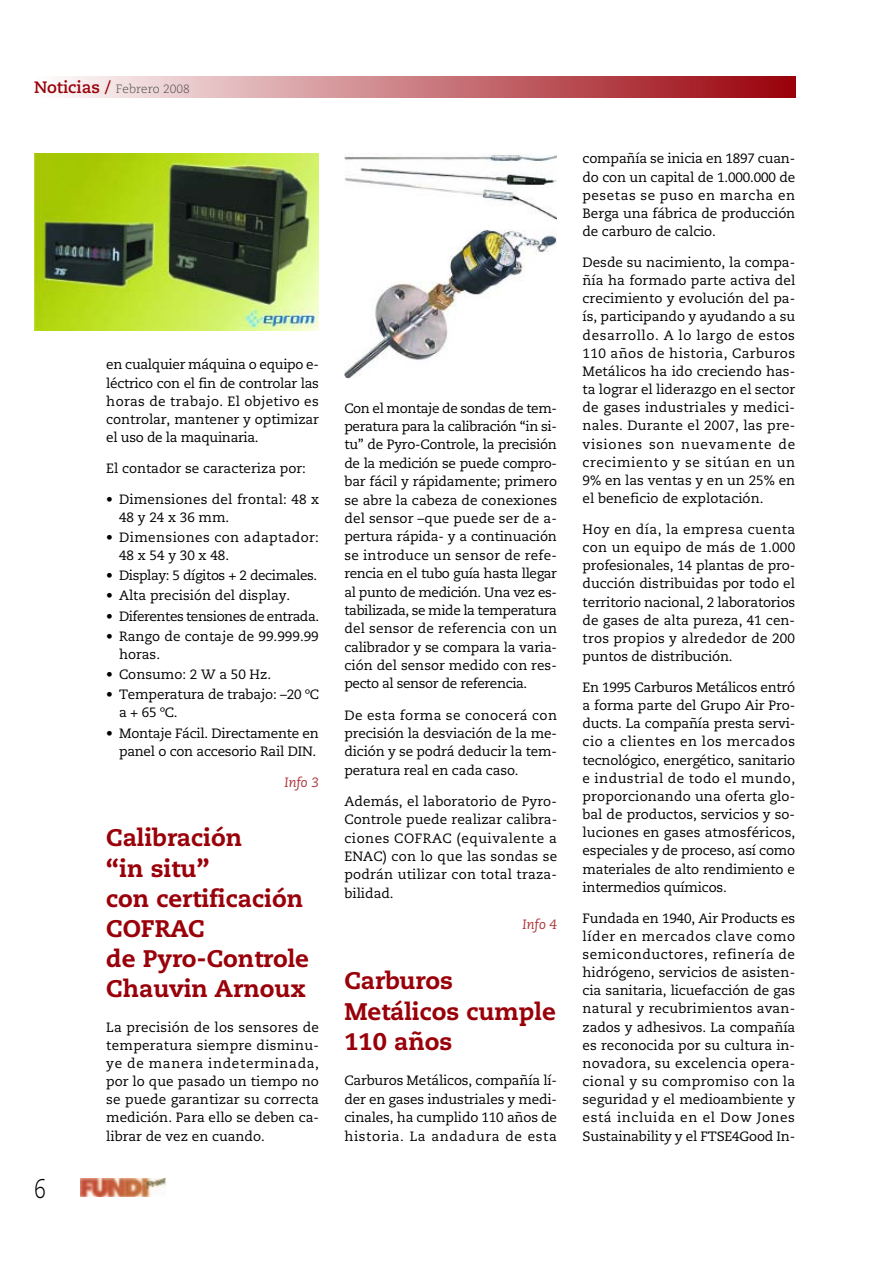
<style>
.page{position:relative;width:893px;height:1263px;background:#fff}
.page>*{position:absolute;margin:0;border:0;box-sizing:border-box;transform-origin:0 0}
.t1{font:300 27px "Caecilia";color:#000;scale:.8 1}
.t2{font:800 24px/30.2px "Caecilia";color:#990009}
.t3{font:13.5px/18.1px "Caecilia";letter-spacing:-.005em;color:#000;text-align:justify}
.t4{font:13.5px/18.1px "Caecilia";letter-spacing:.03em;color:#000}
.t5{font:13.5px "Caecilia";letter-spacing:-.035em;color:#000}
.t6{font:13.5px "Caecilia";letter-spacing:-.03em;color:#000}
.t7{font:italic 13.5px "Caecilia";color:#ad333a}
.t8{font:300 12px "Caecilia";color:#4d4d4d}
.s1{font-weight:700;font-size:16.5px;color:#990009}
</style>
<div class="page">
<svg style="left:64px;top:77px;width:732px;height:21px"></svg>
<img style="left:81px;top:1178px;width:85px;height:18px">
<img style="left:34px;top:153px;width:285px;height:177px">
<img style="left:344px;top:153px;width:213px;height:67px">
<img style="left:344px;top:229px;width:213px;height:150px">
<p class="t8" style="left:34px;top:84px;width:157px"><span class="s1">Noticias /</span> Febrero 2008</p>
<p class="t1" style="left:34px;top:1177px;width:17px">6</p>
<p class="t3" style="left:106px;top:357px;width:214px">en cualquier máquina o equipo e&shy;léctrico con el fin de controlar las horas de trabajo. El objetivo es controlar, mantener y optimizar el uso de la maquinaria.</p>
<p class="t3" style="left:106px;top:460px;width:201px">El contador se caracteriza por:</p>
<p class="t3" style="left:119px;top:491px;width:201px;text-indent:-13px">• Dimensiones del frontal: 48 x<br>48 y 24 x 36 mm.</p>
<p class="t4" style="left:119px;top:529px;width:201px;text-indent:-13px">• Dimensiones con adaptador:<br>48 x 54 y 30 x 48.</p>
<p class="t6" style="left:106px;top:570px;width:213px">• Display: 5 dígitos + 2 decimales.</p>
<p class="t3" style="left:106px;top:588px;width:186px">• Alta precisión del display.</p>
<p class="t5" style="left:106px;top:610px;width:214px">• Diferentes tensiones de entrada.</p>
<p class="t3" style="left:119px;top:628px;width:201px;text-indent:-13px">• Rango de contaje de 99.999.99 horas.</p>
<p class="t3" style="left:106px;top:666px;width:166px">• Consumo: 2 W a 50 Hz.</p>
<p class="t3" style="left:119px;top:687px;width:201px;text-indent:-13px">• Temperatura de trabajo: –20 ºC a + 65 ºC.</p>
<p class="t3" style="left:106px;top:725px;width:214px;text-align:right">• Montaje Fácil. Directamente en panel o con accesorio Rail DIN.</p>
<p class="t7" style="left:284px;top:776px;width:36px">Info 3</p>
<p class="t2" style="left:106px;top:825px;width:204px">Calibración<br>“in situ”<br>con certificación<br>COFRAC<br>de Pyro-Controle<br>Chauvin Arnoux</p>
<p class="t3" style="left:106px;top:1019px;width:214px">La precisión de los sensores de temperatura siempre disminu&shy;ye de manera indeterminada, por lo que pasado un tiempo no se puede garantizar su correcta medición. Para ello se deben ca&shy;librar de vez en cuando.</p>
<p class="t3" style="left:344px;top:400px;width:214px">Con el montaje de sondas de tem&shy;peratura para la calibración “in si&shy;tu” de Pyro-Controle, la precisión de la medición se puede compro&shy;bar fácil y rápidamente; primero se abre la cabeza de conexiones del sensor –que puede ser de a&shy;pertura rápida- y a continuación se introduce un sensor de refe&shy;rencia en el tubo guía hasta llegar al punto de medición. Una vez es&shy;tabilizada, se mide la temperatura del sensor de referencia con un calibrador y se compara la varia&shy;ción del sensor medido con res&shy;pecto al sensor de referencia.</p>
<p class="t3" style="left:344px;top:707px;width:214px">De esta forma se conocerá con precisión la desviación de la me&shy;dición y se podrá deducir la tem&shy;peratura real en cada caso.</p>
<p class="t3" style="left:344px;top:793px;width:214px">Además, el laboratorio de Pyro-Controle puede realizar calibra&shy;ciones COFRAC (equivalente a ENAC) con lo que las sondas se podrán utilizar con total traza&shy;bilidad.</p>
<p class="t7" style="left:523px;top:919px;width:36px">Info 4</p>
<p class="t2" style="left:344px;top:968px;width:213px">Carburos<br>Metálicos cumple<br>110 años</p>
<p class="t3" style="left:344px;top:1073px;width:214px">Carburos Metálicos, compañía lí&shy;der en gases industriales y medi&shy;cinales, ha cumplido 110 años de historia. La andadura de esta</p>
<p class="t3" style="left:583px;top:151px;width:214px">compañía se inicia en 1897 cuan&shy;do con un capital de 1.000.000 de pesetas se puso en marcha en Berga una fábrica de producción de carburo de calcio.</p>
<p class="t3" style="left:583px;top:254px;width:214px">Desde su nacimiento, la compa&shy;ñía ha formado parte activa del crecimiento y evolución del pa&shy;ís, participando y ayudando a su desarrollo. A lo largo de estos 110 años de historia, Carburos Metálicos ha ido creciendo has&shy;ta lograr el liderazgo en el sector de gases industriales y medici&shy;nales. Durante el 2007, las pre&shy;visiones son nuevamente de crecimiento y se sitúan en un 9% en las ventas y en un 25% en el beneficio de explotación.</p>
<p class="t3" style="left:583px;top:521px;width:214px">Hoy en día, la empresa cuenta con un equipo de más de 1.000 profesionales, 14 plantas de pro&shy;ducción distribuidas por todo el territorio nacional, 2 laboratorios de gases de alta pureza, 41 cen&shy;tros propios y alrededor de 200 puntos de distribución.</p>
<p class="t3" style="left:583px;top:679px;width:214px">En 1995 Carburos Metálicos entró a forma parte del Grupo Air Pro&shy;ducts. La compañía presta servi&shy;cio a clientes en los mercados tecnológico, energético, sanitario e industrial de todo el mundo, proporcionando una oferta glo&shy;bal de productos, servicios y so&shy;luciones en gases atmosféricos, especiales y de proceso, así como materiales de alto rendimiento e intermedios químicos.</p>
<p class="t3" style="left:583px;top:910px;width:214px">Fundada en 1940, Air Products es líder en mercados clave como semiconductores, refinería de hidrógeno, servicios de asisten&shy;cia sanitaria, licuefacción de gas natural y recubrimientos avan&shy;zados y adhesivos. La compañía es reconocida por su cultura in&shy;novadora, su excelencia opera&shy;cional y su compromiso con la seguridad y el medioambiente y está incluida en el Dow Jones Sustainability y el FTSE4Good In-</p>
</div>
